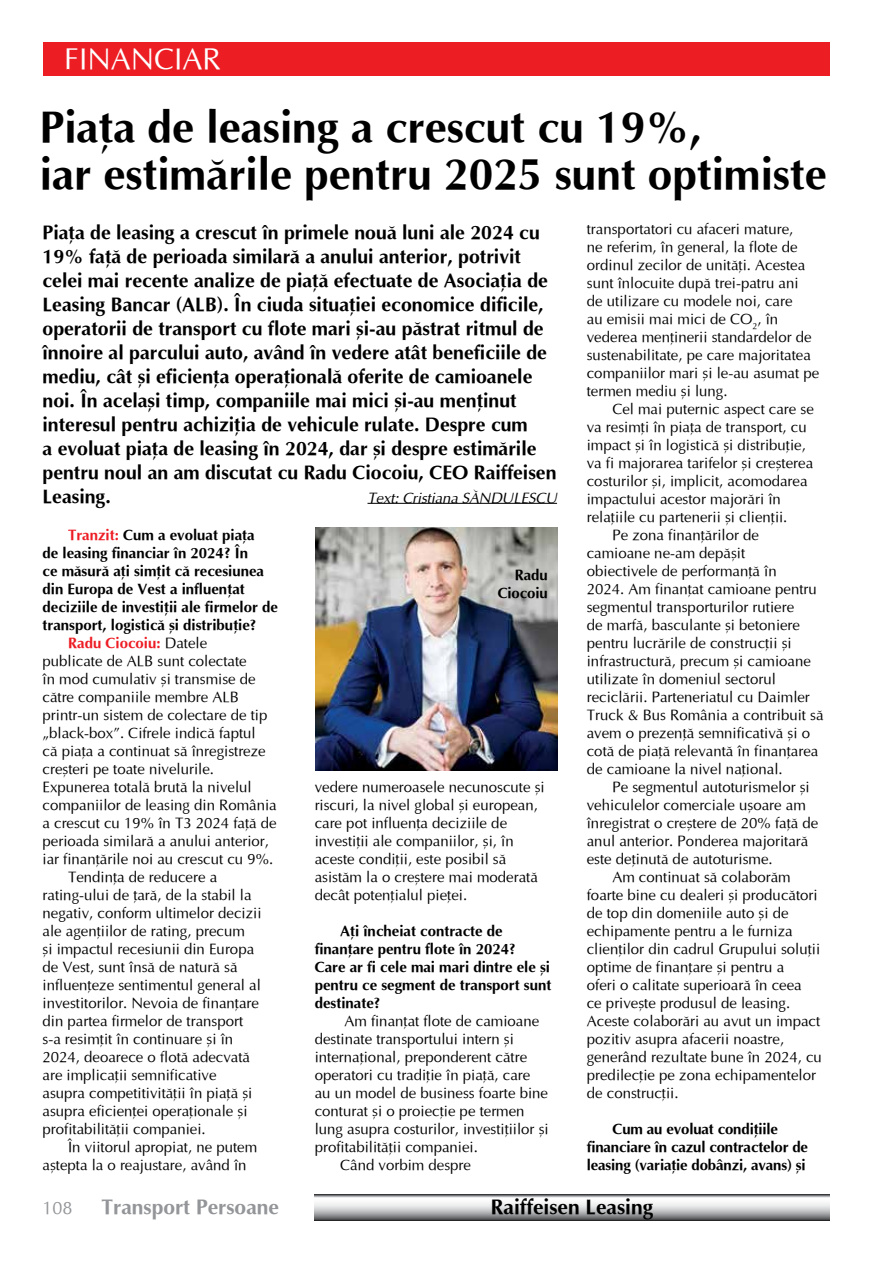
<style>
.page{position:relative;width:893px;height:1263px;background:#fff}
.page>*{position:absolute;margin:0;border:0;box-sizing:border-box;transform-origin:0 0}
.t1{font:700 44.1px/46.2px "Ottawa";color:#000}
.t2{font:30px "Ottawa";color:#fff}
.t3{font:700 21px "Ottawa";color:#939598}
.t4{font:700 21px "Ottawa";color:#000}
.t5{font:700 19.5px/24px "Ottawa";color:#000}
.t6{font:18px "Ottawa";color:#939598}
.t7{font:15px/18px "Ottawa";color:#000}
.t8{font:700 15px/18px "Ottawa";color:#000}
.t9{font:italic 15px "Ottawa";letter-spacing:-.01em;color:#000}
.t10{font:700 15px "Ottawa";color:#ed1d24}
.s1{color:#ed1d24}
.s2{font-weight:400;color:#000}
</style>
<div class="page">
<div style="left:43px;top:43px;width:786px;height:33px;background:#ed1d24"></div>
<hr style="left:367px;top:503px;width:190px;height:1px;background:#000">
<img style="left:315px;top:1194px;width:514px;height:26px">
<img style="left:315px;top:528px;width:242px;height:243px">
<h2 class="t2" style="left:64px;top:42px;width:158px">FINANCIAR</h2>
<h1 class="t1" style="left:40px;top:104px;width:788px">Piaþa de leasing a crescut cu 19%,<br>iar estimãrile pentru 2025 sunt optimiste</h1>
<p class="t5" style="left:43px;top:220px;width:515px">Piaþa de leasing a crescut în primele nouã luni ale 2024 cu 19% faþã de perioada similarã a anului anterior, potrivit celei mai recente analize de piaþã efectuate de Asociaþia de Leasing Bancar (ALB). În ciuda situaþiei economice dificile, operatorii de transport cu flote mari ºi-au pãstrat ritmul de înnoire al parcului auto, având în vedere atât beneficiile de mediu, cât ºi eficienþa operaþionalã oferite de camioanele noi. În acelaºi timp, companiile mai mici ºi-au menþinut interesul pentru achiziþia de vehicule rulate. Despre cum<br>a evoluat piaþa de leasing în 2024, dar ºi despre estimãrile pentru noul an am discutat cu Radu Ciocoiu, CEO Raiffeisen Leasing.</p>
<p class="t7" style="left:587px;top:220px;width:234px">transportatori cu afaceri mature,<br>ne referim, în general, la flote de ordinul zecilor de unitãþi. Acestea sunt înlocuite dupã trei-patru ani<br>de utilizare cu modele noi, care<br>au emisii mai mici de CO<sub>2</sub>, în vederea menþinerii standardelor de sustenabilitate, pe care majoritatea companiilor mari ºi le-au asumat pe termen mediu ºi lung.</p>
<p class="t7" style="left:612px;top:400px;width:203px">Cel mai puternic aspect care se</p>
<p class="t7" style="left:587px;top:418px;width:221px">va resimþi în piaþa de transport, cu</p>
<p class="t7" style="left:587px;top:436px;width:221px">impact ºi în logisticã ºi distribuþie,</p>
<p class="t7" style="left:587px;top:454px;width:228px">va fi majorarea tarifelor ºi creºterea</p>
<p class="t7" style="left:587px;top:472px;width:222px">costurilor ºi, implicit, acomodarea</p>
<p class="t7" style="left:587px;top:490px;width:196px">impactului acestor majorãri în</p>
<p class="t7" style="left:587px;top:508px;width:202px">relaþiile cu partenerii ºi clienþii.</p>
<p class="t7" style="left:612px;top:526px;width:148px">Pe zona finanþãrilor de</p>
<p class="t7" style="left:587px;top:544px;width:160px">camioane ne-am depãºit</p>
<p class="t7" style="left:587px;top:562px;width:191px">obiectivele de performanþã în</p>
<p class="t7" style="left:587px;top:580px;width:232px">2024. Am finanþat camioane pentru</p>
<p class="t7" style="left:587px;top:598px;width:209px">segmentul transporturilor rutiere</p>
<p class="t7" style="left:587px;top:616px;width:215px">de marfã, basculante ºi betoniere</p>
<p class="t7" style="left:587px;top:634px;width:206px">pentru lucrãrile de construcþii ºi</p>
<p class="t7" style="left:587px;top:652px;width:226px">infrastructurã, precum ºi camioane</p>
<p class="t7" style="left:587px;top:670px;width:191px">utilizate în domeniul sectorul</p>
<p class="t7" style="left:587px;top:688px;width:225px">reciclãrii. Parteneriatul cu Daimler</p>
<p class="t7" style="left:587px;top:706px;width:238px">Truck &amp; Bus România a contribuit sã</p>
<p class="t7" style="left:587px;top:724px;width:225px">avem o prezenþã semnificativã ºi o</p>
<p class="t7" style="left:587px;top:742px;width:233px">cotã de piaþã relevantã în finanþarea</p>
<p class="t7" style="left:587px;top:760px;width:197px">de camioane la nivel naþional.</p>
<p class="t7" style="left:612px;top:778px;width:199px">Pe segmentul autoturismelor ºi</p>
<p class="t7" style="left:587px;top:796px;width:221px">vehiculelor comerciale uºoare am</p>
<p class="t7" style="left:587px;top:814px;width:233px">înregistrat o creºtere de 20% faþã de</p>
<p class="t7" style="left:587px;top:832px;width:223px">anul anterior. Ponderea majoritarã</p>
<p class="t7" style="left:587px;top:850px;width:187px">este deþinutã de autoturisme.</p>
<p class="t7" style="left:612px;top:868px;width:180px">Am continuat sã colaborãm</p>
<p class="t7" style="left:587px;top:886px;width:232px">foarte bine cu dealeri ºi producãtori</p>
<p class="t7" style="left:587px;top:904px;width:203px">de top din domeniile auto ºi de</p>
<p class="t7" style="left:587px;top:922px;width:207px">echipamente pentru a le furniza</p>
<p class="t7" style="left:587px;top:940px;width:235px">clienþilor din cadrul Grupului soluþii</p>
<p class="t7" style="left:587px;top:958px;width:199px">optime de finanþare ºi pentru a</p>
<p class="t7" style="left:587px;top:976px;width:216px">oferi o calitate superioarã în ceea</p>
<p class="t7" style="left:587px;top:994px;width:205px">ce priveºte produsul de leasing.</p>
<p class="t7" style="left:587px;top:1012px;width:235px">Aceste colaborãri au avut un impact</p>
<p class="t7" style="left:587px;top:1030px;width:199px">pozitiv asupra afacerii noastre,</p>
<p class="t7" style="left:587px;top:1048px;width:237px">generând rezultate bune în 2024, cu</p>
<p class="t7" style="left:587px;top:1066px;width:231px">predilecþie pe zona echipamentelor</p>
<p class="t7" style="left:587px;top:1084px;width:93px">de construcþii.</p>
<p class="t8" style="left:587px;top:1120px;width:223px;text-align:center">Cum au evoluat condiþiile financiare în cazul contractelor de leasing (variaþie dobânzi, avans) ºi</p>
<p class="t9" style="left:367px;top:489px;width:191px">Text: Cristiana SÃNDULESCU</p>
<p class="t8" style="left:68px;top:526px;width:188px"><span class="s1">Tranzit:</span> Cum a evoluat piaþa</p>
<p class="t8" style="left:43px;top:544px;width:207px">de leasing financiar în 2024? În</p>
<p class="t8" style="left:43px;top:562px;width:223px">ce mãsurã aþi simþit cã recesiunea</p>
<p class="t8" style="left:43px;top:580px;width:204px">din Europa de Vest a influenþat</p>
<p class="t8" style="left:43px;top:598px;width:237px">deciziile de investiþii ale firmelor de</p>
<p class="t8" style="left:43px;top:616px;width:216px">transport, logisticã ºi distribuþie?</p>
<p class="t10" style="left:68px;top:634px;width:141px">Radu Ciocoiu: <span class="s2">Datele</span></p>
<p class="t7" style="left:43px;top:652px;width:206px">publicate de ALB sunt colectate</p>
<p class="t7" style="left:43px;top:670px;width:215px">în mod cumulativ ºi transmise de</p>
<p class="t7" style="left:43px;top:688px;width:198px">cãtre companiile membre ALB</p>
<p class="t7" style="left:43px;top:706px;width:226px">printr‑un sistem de colectare de tip</p>
<p class="t7" style="left:43px;top:724px;width:215px">„black‑box”. Cifrele indicã faptul</p>
<p class="t7" style="left:43px;top:742px;width:225px">cã piaþa a continuat sã înregistreze</p>
<p class="t7" style="left:43px;top:760px;width:173px">creºteri pe toate nivelurile.</p>
<p class="t7" style="left:43px;top:778px;width:211px">Expunerea totalã brutã la nivelul</p>
<p class="t7" style="left:43px;top:796px;width:236px">companiilor de leasing din România</p>
<p class="t7" style="left:43px;top:814px;width:236px">a crescut cu 19% în T3 2024 faþã de</p>
<p class="t7" style="left:43px;top:832px;width:228px">perioada similarã a anului anterior,</p>
<p class="t7" style="left:43px;top:850px;width:232px">iar finanþãrile noi au crescut cu 9%.</p>
<p class="t7" style="left:68px;top:868px;width:151px">Tendinþa de reducere a</p>
<p class="t7" style="left:43px;top:886px;width:211px">rating‑ului de þarã, de la stabil la</p>
<p class="t7" style="left:43px;top:904px;width:221px">negativ, conform ultimelor decizii</p>
<p class="t7" style="left:43px;top:922px;width:204px">ale agenþiilor de rating, precum</p>
<p class="t7" style="left:43px;top:940px;width:213px">ºi impactul recesiunii din Europa</p>
<p class="t7" style="left:43px;top:958px;width:197px">de Vest, sunt însã de naturã sã</p>
<p class="t7" style="left:43px;top:976px;width:220px">influenþeze sentimentul general al</p>
<p class="t7" style="left:43px;top:994px;width:218px">investitorilor. Nevoia de finanþare</p>
<p class="t7" style="left:43px;top:1012px;width:202px">din partea firmelor de transport</p>
<p class="t7" style="left:43px;top:1030px;width:192px">s-a resimþit în continuare ºi în</p>
<p class="t7" style="left:43px;top:1048px;width:209px">2024, deoarece o flotã adecvatã</p>
<p class="t7" style="left:43px;top:1066px;width:176px">are implicaþii semnificative</p>
<p class="t7" style="left:43px;top:1084px;width:211px">asupra competitivitãþii în piaþã ºi</p>
<p class="t7" style="left:43px;top:1102px;width:206px">asupra eficienþei operaþionale ºi</p>
<p class="t7" style="left:43px;top:1120px;width:165px">profitabilitãþii companiei.</p>
<p class="t7" style="left:68px;top:1138px;width:191px">În viitorul apropiat, ne putem</p>
<p class="t7" style="left:43px;top:1156px;width:206px">aºtepta la o reajustare, având în</p>
<p class="t8" style="left:498px;top:566px;width:51px;text-align:right">Radu<br>Ciocoiu</p>
<p class="t7" style="left:315px;top:778px;width:232px">vedere numeroasele necunoscute ºi riscuri, la nivel global ºi european, care pot influenþa deciziile de investiþii ale companiilor, ºi, în aceste condiþii, este posibil sã asistãm la o creºtere mai moderatã decât potenþialul pieþei.</p>
<p class="t8" style="left:315px;top:922px;width:238px;text-indent:26px">Aþi încheiat contracte de finanþare pentru flote în 2024?<br>Care ar fi cele mai mari dintre ele ºi pentru ce segment de transport sunt destinate?</p>
<p class="t7" style="left:344px;top:1012px;width:196px">Am finanþat flote de camioane</p>
<p class="t7" style="left:315px;top:1030px;width:201px">destinate transportului intern ºi</p>
<p class="t7" style="left:315px;top:1048px;width:214px">internaþional, preponderent cãtre</p>
<p class="t7" style="left:315px;top:1066px;width:217px">operatori cu tradiþie în piaþã, care</p>
<p class="t7" style="left:315px;top:1084px;width:235px">au un model de business foarte bine</p>
<p class="t7" style="left:315px;top:1102px;width:211px">conturat ºi o proiecþie pe termen</p>
<p class="t7" style="left:315px;top:1120px;width:236px">lung asupra costurilor, investiþiilor ºi</p>
<p class="t7" style="left:315px;top:1138px;width:165px">profitabilitãþii companiei.</p>
<p class="t7" style="left:340px;top:1156px;width:132px">Când vorbim despre</p>
<p class="t6" style="left:43px;top:1197px;width:32px">108</p>
<h3 class="t3" style="left:102px;top:1194px;width:179px">Transport Persoane</h3>
<h3 class="t4" style="left:491px;top:1194px;width:164px">Raiffeisen Leasing</h3>
</div>
